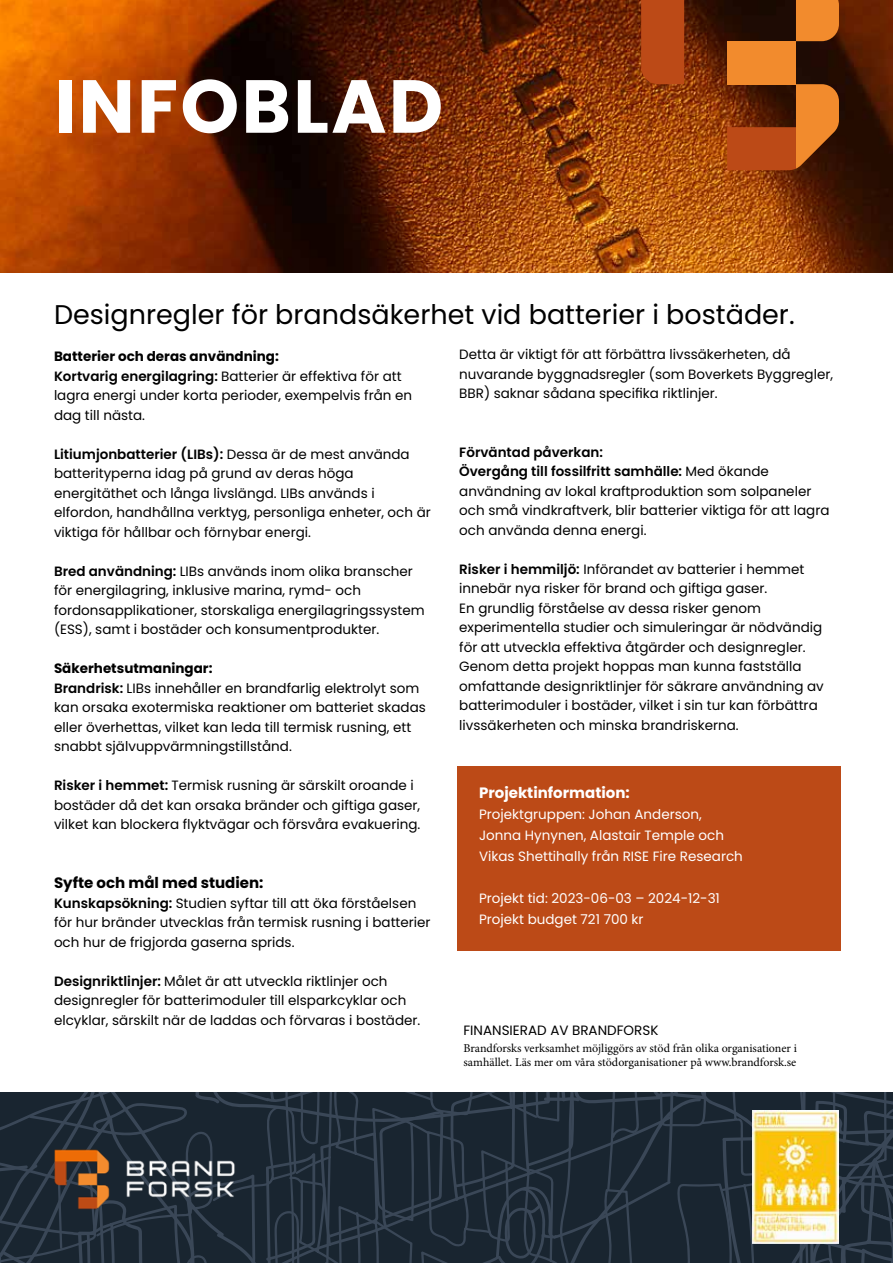
<style>
.page{position:relative;width:893px;height:1263px;background:#fff}
.page>*{position:absolute;margin:0;border:0;box-sizing:border-box;transform-origin:0 0}
.t1{font:700 75px "Poppins";letter-spacing:.03em;color:#fff}
.t2{font:27px "Poppins";color:#000}
.t3{font:700 15px "Poppins";color:#000}
.t4{font:700 15px "Poppins";color:#fff}
.t5{font:13.5px/19.5px "Poppins";color:#000}
.t6{font:13.5px/21px "Poppins";color:#fff}
.t7{font:12px/14.4px "Minion Pro";letter-spacing:-.005em;color:#000}
.s1{font-weight:700}
.s2{font-weight:600}
</style>
<div class="page">
<img style="left:0;top:0;width:893px;height:273px">
<div style="left:457px;top:766px;width:384px;height:185px;background:#bc4a17"></div>
<svg style="left:0;top:1093px;width:893px;height:170px"></svg>
<div style="left:641px;top:0;width:43px;height:84px;background:#bc4a17"></div>
<svg style="left:727px;top:84px;width:112px;height:86px"></svg>
<div style="left:796px;top:0;width:43px;height:41px;background:#f28b2d"></div>
<div style="left:727px;top:41px;width:69px;height:43px;background:#f28b2d"></div>
<img style="left:33px;top:1129px;width:223px;height:100px">
<img style="left:753px;top:1110px;width:86px;height:133px">
<h1 class="t1" style="left:54px;top:63px;width:391px">INFOBLAD</h1>
<h2 class="t2" style="left:54px;top:299px;width:742px">Designregler för brandsäkerhet vid batterier i bostäder.</h2>
<p class="t5" style="left:54px;top:347px;width:360px"><span class="s1">Batterier och deras användning:<br></span><span class="s2">Kortvarig energilagring:</span> Batterier är effektiva för att lagra energi under korta perioder, exempelvis från en dag till nästa.</p>
<p class="t5" style="left:54px;top:444px;width:378px"><span class="s2">Litiumjonbatterier (LIBs):</span> Dessa är de mest använda batterityperna idag på grund av deras höga energitäthet och långa livslängd. LIBs används i elfordon, handhållna verktyg, personliga enheter, och är viktiga för hållbar och förnybar energi.</p>
<p class="t5" style="left:54px;top:561px;width:372px"><span class="s2">Bred användning:</span> LIBs används inom olika branscher för energilagring, inklusive marina, rymd- och fordonsapplikationer, storskaliga energilagringssystem (ESS), samt i bostäder och konsumentprodukter.</p>
<p class="t5" style="left:54px;top:659px;width:373px"><span class="s1">Säkerhetsutmaningar:<br></span><span class="s2">Brandrisk:</span> LIBs innehåller en brandfarlig elektrolyt som kan orsaka exotermiska reaktioner om batteriet skadas eller överhettas, vilket kan leda till termisk rusning, ett snabbt självuppvärmningstillstånd.</p>
<p class="t5" style="left:54px;top:776px;width:368px"><span class="s2">Risker i hemmet:</span> Termisk rusning är särskilt oroande i bostäder då det kan orsaka bränder och giftiga gaser, vilket kan blockera flyktvägar och försvåra evakuering.</p>
<p class="t3" style="left:54px;top:874px;width:211px">Syfte och mål med studien:</p>
<p class="t5" style="left:54px;top:893px;width:378px"><span class="s2">Kunskapsökning:</span> Studien syftar till att öka förståelsen för hur bränder utvecklas från termisk rusning i batterier och hur de frigjorda gaserna sprids.</p>
<p class="t5" style="left:54px;top:971px;width:368px"><span class="s2">Designriktlinjer:</span> Målet är att utveckla riktlinjer och designregler för batterimoduler till elsparkcyklar och elcyklar, särskilt när de laddas och förvaras i bostäder.</p>
<p class="t5" style="left:459px;top:345px;width:375px">Detta är viktigt för att förbättra livssäkerheten, då nuvarande byggnadsregler (som Boverkets Byggregler,<br>BBR) saknar sådana specifika riktlinjer.</p>
<p class="t5" style="left:459px;top:442px;width:372px"><span class="s2">Förväntad påverkan:<br>Övergång till fossilfritt samhälle:</span> Med ökande användning av lokal kraftproduktion som solpaneler och små vindkraftverk, blir batterier viktiga för att lagra och använda denna energi.</p>
<p class="t5" style="left:459px;top:559px;width:366px"><span class="s2">Risker i hemmiljö:</span> Införandet av batterier i hemmet innebär nya risker för brand och giftiga gaser.<br>En grundlig förståelse av dessa risker genom experimentella studier och simuleringar är nödvändig för att utveckla effektiva åtgärder och designregler.<br>Genom detta projekt hoppas man kunna fastställa omfattande designriktlinjer för säkrare användning av batterimoduler i bostäder, vilket i sin tur kan förbättra livssäkerheten och minska brandriskerna.</p>
<p class="t4" style="left:479px;top:784px;width:152px">Projektinformation:</p>
<p class="t6" style="left:479px;top:803px;width:265px">Projektgruppen: Johan Anderson,<br>Jonna Hynynen, Alastair Temple och<br>Vikas Shettihally från RISE Fire Research</p>
<p class="t6" style="left:479px;top:887px;width:242px">Projekt tid: 2023-06-03 – 2024-12-31<br>Projekt budget 721 700 kr</p>
<p class="t5" style="left:463px;top:1021px;width:196px">FINANSIERAD AV BRANDFORSK</p>
<p class="t7" style="left:463px;top:1041px;width:335px">Brandforsks verksamhet möjliggörs av stöd från olika organisationer i samhället. Läs mer om våra stödorganisationer på www.brandforsk.se</p>
</div>
